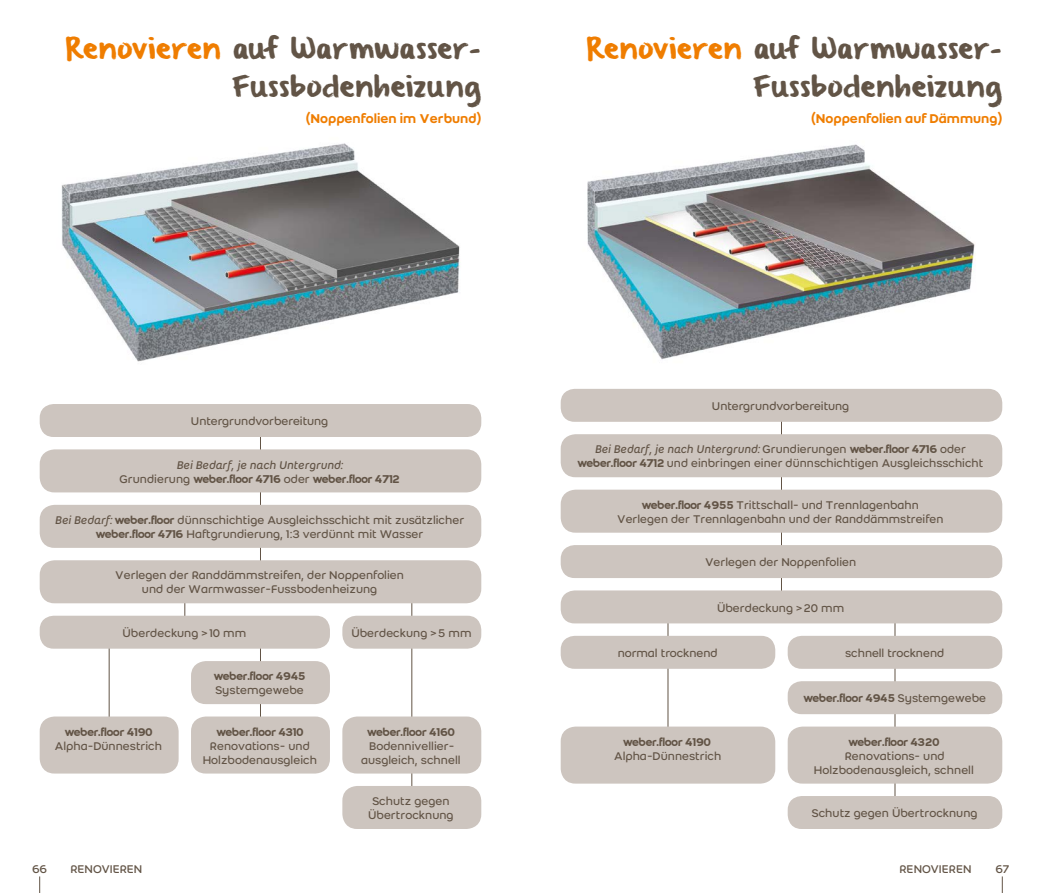
<style>
.page{position:relative;width:1042px;height:893px;background:#fff}
.page>*{position:absolute;margin:0;border:0;box-sizing:border-box;transform-origin:0 0}
.t1{font:23.62px/38.5px "Weber Brush";letter-spacing:.025em;color:#625446;text-align:right}
.t2{font:500 14px "Weber";color:#ef7d00}
.t3{font:12.25px/14px "Weber";color:#625446;text-align:center}
.t4{font:12.25px "Weber Name";color:#625446}
.t5{font:italic 12.25px "Weber";color:#625446}
.s1{color:#ef7d00}
.s2{font-family:"Weber"}
.s3{font-style:italic}
.s4{font-family:"Weber Name"}
.s5{font-style:normal}
.s6{font-family:"Weber Name";font-style:normal}
</style>
<div class="page">
<svg style="left:39px;top:876px;width:1px;height:17px"></svg>
<svg style="left:1002px;top:876px;width:1px;height:17px"></svg>
<img style="left:61px;top:143px;width:399px;height:219px">
<img style="left:587px;top:144px;width:389px;height:216px">
<hr style="left:260px;top:425px;width:1px;height:157px;background:#625446">
<hr style="left:781px;top:412px;width:1px;height:201px;background:#625446">
<hr style="left:184px;top:577px;width:1px;height:59px;background:#625446">
<hr style="left:411px;top:577px;width:1px;height:229px;background:#625446">
<hr style="left:667px;top:613px;width:1px;height:139px;background:#625446">
<hr style="left:894px;top:613px;width:1px;height:206px;background:#625446">
<hr style="left:260px;top:636px;width:1px;height:116px;background:#625446">
<hr style="left:109px;top:636px;width:1px;height:116px;background:#625446">
<div style="left:40px;top:449px;width:441px;height:43px;background:#cdc5bf;border-radius:15px"></div>
<div style="left:40px;top:505px;width:441px;height:43px;background:#cdc5bf;border-radius:15px"></div>
<div style="left:40px;top:560px;width:441px;height:43px;background:#cdc5bf;border-radius:15px"></div>
<div style="left:40px;top:404px;width:441px;height:33px;background:#cdc5bf;border-radius:14px"></div>
<div style="left:40px;top:616px;width:290px;height:33px;background:#cdc5bf;border-radius:14px"></div>
<div style="left:342px;top:616px;width:139px;height:33px;background:#cdc5bf;border-radius:14px"></div>
<div style="left:40px;top:716px;width:139px;height:57px;background:#cdc5bf;border-radius:15px"></div>
<div style="left:191px;top:716px;width:139px;height:57px;background:#cdc5bf;border-radius:15px"></div>
<div style="left:342px;top:716px;width:139px;height:57px;background:#cdc5bf;border-radius:15px"></div>
<div style="left:342px;top:786px;width:139px;height:43px;background:#cdc5bf;border-radius:15px"></div>
<div style="left:191px;top:661px;width:139px;height:43px;background:#cdc5bf;border-radius:15px"></div>
<div style="left:561px;top:434px;width:441px;height:43px;background:#cdc5bf;border-radius:15px"></div>
<div style="left:561px;top:490px;width:441px;height:43px;background:#cdc5bf;border-radius:15px"></div>
<div style="left:561px;top:590px;width:441px;height:33px;background:#cdc5bf;border-radius:14px"></div>
<div style="left:561px;top:636px;width:214px;height:33px;background:#cdc5bf;border-radius:14px"></div>
<div style="left:788px;top:636px;width:214px;height:33px;background:#cdc5bf;border-radius:14px"></div>
<div style="left:788px;top:796px;width:214px;height:33px;background:#cdc5bf;border-radius:14px"></div>
<div style="left:788px;top:681px;width:214px;height:33px;background:#cdc5bf;border-radius:14px"></div>
<div style="left:561px;top:727px;width:214px;height:57px;background:#cdc5bf;border-radius:15px"></div>
<div style="left:788px;top:727px;width:214px;height:57px;background:#cdc5bf;border-radius:15px"></div>
<div style="left:561px;top:389px;width:441px;height:33px;background:#cdc5bf;border-radius:14px"></div>
<div style="left:561px;top:545px;width:441px;height:33px;background:#cdc5bf;border-radius:14px"></div>
<h1 class="t1" style="left:66px;top:31px;width:417px"><span class="s1">Renovieren</span> auf Warmwasser-<br>Fussbodenheizung</h1>
<p class="t2" style="left:306px;top:108px;width:177px">(Noppenfolien im Verbund)</p>
<p class="t2" style="left:811px;top:108px;width:192px">(Noppenfolien auf Dämmung)</p>
<h1 class="t1" style="left:587px;top:31px;width:417px"><span class="s1">Renovieren</span> auf Warmwasser-<br>Fussbodenheizung</h1>
<p class="t3" style="left:191px;top:414px;width:139px">Untergrundvorbereitung</p>
<p class="t5" style="left:176px;top:456px;width:168px">Bei Bedarf, je nach Untergrund:</p>
<p class="t4" style="left:119px;top:469px;width:282px"><span class="s2">Grundierung</span> WEBER.FLOOR 4716 <span class="s2">oder</span> WEBER.FLOOR 4712</p>
<p class="t3" style="left:55px;top:513px;width:411px"><span class="s3">Bei Bedarf:</span> <span class="s4">WEBER.FLOOR</span> dünnschichtige Ausgleichsschicht mit zusätzlicher<br><span class="s4">WEBER.FLOOR 4716</span> Haftgrundierung, 1:3 verdünnt mit Wasser</p>
<p class="t3" style="left:115px;top:568px;width:290px">Verlegen der Randdämmstreifen, der Noppenfolien und der Warmwasser-Fussbodenheizung</p>
<p class="t3" style="left:123px;top:626px;width:125px">Überdeckung &gt;10 mm</p>
<p class="t3" style="left:351px;top:626px;width:122px">Überdeckung &gt;5 mm</p>
<p class="t4" style="left:65px;top:722px;width:89px">WEBER.FLOOR 4190</p>
<p class="t3" style="left:55px;top:738px;width:109px">Alpha-Dünnestrich</p>
<p class="t4" style="left:214px;top:667px;width:93px">WEBER.FLOOR 4945</p>
<p class="t3" style="left:215px;top:683px;width:90px">Systemgewebe</p>
<p class="t4" style="left:216px;top:722px;width:89px">WEBER.FLOOR 4310</p>
<p class="t3" style="left:203px;top:738px;width:116px">Renovations- und<br>Holzbodenausgleich</p>
<p class="t4" style="left:367px;top:722px;width:89px">WEBER.FLOOR 4160</p>
<p class="t3" style="left:361px;top:738px;width:101px">Bodennivellier&shy;ausgleich, schnell</p>
<p class="t3" style="left:368px;top:794px;width:87px">Schutz gegen<br>Übertrocknung</p>
<p class="t3" style="left:712px;top:399px;width:139px">Untergrundvorbereitung</p>
<p class="t5" style="left:595px;top:441px;width:373px">Bei Bedarf, je nach Untergrund: <span class="s5">Grundierungen</span> <span class="s6">WEBER.FLOOR 4716</span> <span class="s5">oder</span></p>
<p class="t3" style="left:577px;top:456px;width:407px"><span class="s4">WEBER.FLOOR 4712</span> und einbringen einer dünnschichtigen Ausgleichsschicht</p>
<p class="t3" style="left:617px;top:498px;width:328px"><span class="s4">WEBER.FLOOR 4955</span> Trittschall- und Trennlagenbahn<br>Verlegen der Trennlagenbahn und der Randdämmstreifen</p>
<p class="t3" style="left:705px;top:555px;width:153px">Verlegen der Noppenfolien</p>
<p class="t3" style="left:717px;top:600px;width:129px">Überdeckung &gt;20 mm</p>
<p class="t3" style="left:618px;top:646px;width:102px">normal trocknend</p>
<p class="t3" style="left:845px;top:646px;width:101px">schnell trocknend</p>
<p class="t4" style="left:623px;top:732px;width:89px">WEBER.FLOOR 4190</p>
<p class="t3" style="left:614px;top:748px;width:109px">Alpha-Dünnestrich</p>
<p class="t4" style="left:803px;top:689px;width:184px">WEBER.FLOOR 4945 <span class="s2">Systemgewebe</span></p>
<p class="t4" style="left:848px;top:732px;width:92px">WEBER.FLOOR 4320</p>
<p class="t3" style="left:814px;top:748px;width:162px">Renovations- und<br>Holzbodenausgleich, schnell</p>
<p class="t3" style="left:812px;top:806px;width:167px">Schutz gegen Übertrocknung</p>
<p class="t3" style="left:32px;top:862px;width:16px">66</p>
<p class="t3" style="left:71px;top:862px;width:73px">RENOVIEREN</p>
<p class="t3" style="left:899px;top:862px;width:73px">RENOVIEREN</p>
<p class="t3" style="left:995px;top:862px;width:15px">67</p>
</div>
